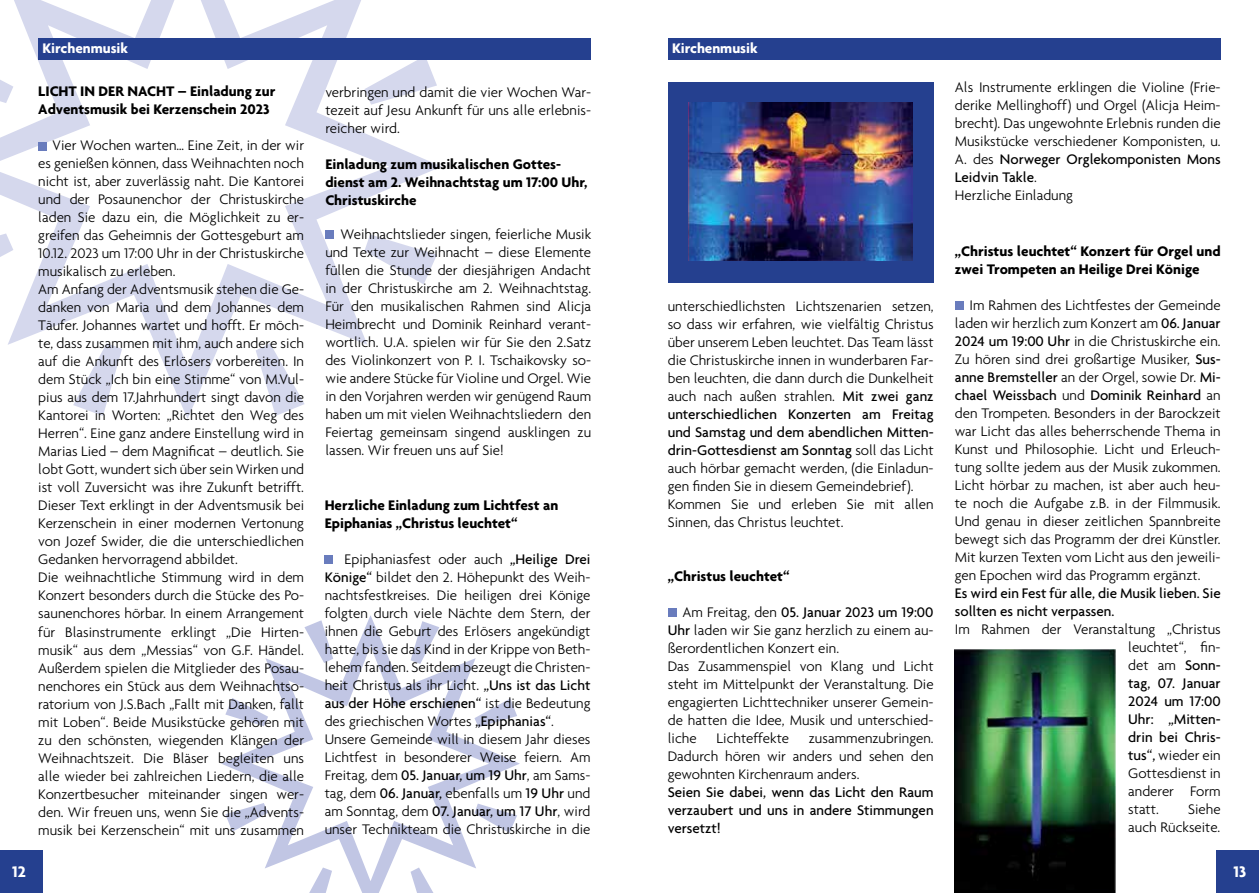
<style>
.page{position:relative;width:1259px;height:893px;background:#fff}
.page>*{position:absolute;margin:0;border:0;box-sizing:border-box;transform-origin:0 0}
.t1{font:515.4px "Xmas LH Pi One";color:#d5d8ed}
.t2{font:303px "Xmas LH Pi One";color:#c1c6e4}
.t3{font:700 16.5px "Agenda";color:#fff}
.t4{font:300 15px/18px "Agenda";color:#000;text-align:justify}
.t5{font:700 15px/18px "Agenda";color:#000}
.t6{font:500 15px/18px "Agenda";color:#000;text-align:justify}
.t7{font:700 15px "Agenda";color:#fff}
.s1{font-weight:500}
</style>
<div class="page">
<div style="left:0;top:850px;width:43px;height:43px;background:#25408f"></div>
<div style="left:1216px;top:850px;width:43px;height:43px;background:#25408f"></div>
<div style="left:668px;top:82px;width:265px;height:200px;background:#25408f"></div>
<div style="left:325px;top:231px;width:9px;height:8px;background:#697cbd"></div>
<div style="left:38px;top:142px;width:9px;height:8px;background:#697cbd"></div>
<div style="left:38px;top:38px;width:553px;height:22px;background:#25408f"></div>
<div style="left:668px;top:38px;width:552px;height:22px;background:#25408f"></div>
<div style="left:325px;top:556px;width:8px;height:8px;background:#697cbd"></div>
<div style="left:668px;top:608px;width:8px;height:9px;background:#697cbd"></div>
<img style="left:688px;top:102px;width:224px;height:158px">
<img style="left:955px;top:650px;width:160px;height:243px">
<div style="left:955px;top:302px;width:8px;height:8px;background:#697cbd"></div>
<hr style="left:955px;top:891px;width:159px;height:2px;background:#000">
<h1 class="t1" style="left:-70px;top:-131px;width:517px">/</h1>
<p class="t7" style="left:43px;top:39px;width:87px">Kirchenmusik</p>
<p class="t7" style="left:672px;top:39px;width:87px">Kirchenmusik</p>
<p class="t5" style="left:38px;top:82px;width:239px">LICHT IN DER NACHT – Einladung zur<br>Adventsmusik bei Kerzenschein 2023</p>
<p class="t4" style="left:38px;top:136px;width:267px;text-align:left;text-indent:14px">Vier Wochen warten… Eine Zeit, in der wir es genießen können, dass Weihnachten noch nicht ist, aber zuverlässig naht. Die Kantorei und der Posaunenchor der Christuskirche laden Sie dazu ein, die Möglichkeit zu er&shy;greifen das Geheimnis der Gottesgeburt am 10.12. 2023 um 17:00 Uhr in der Christuskirche musikalisch zu erleben.<br>Am Anfang der Adventsmusik stehen die Ge&shy;danken von Maria und dem Johannes dem Täufer. Johannes wartet und hofft. Er möch&shy;te, dass zusammen mit ihm, auch andere sich auf die Ankunft des Erlösers vorbereiten. In dem Stück „Ich bin eine Stimme“ von M.Vul&shy;pius aus dem 17.Jahrhundert singt davon die Kantorei in Worten: „Richtet den Weg des Herren“. Eine ganz andere Einstellung wird in Marias Lied – dem Magnificat – deutlich. Sie lobt Gott, wundert sich über sein Wirken und ist voll Zuversicht was ihre Zukunft betrifft.<br>Dieser Text erklingt in der Adventsmusik bei Kerzenschein in einer modernen Vertonung von Jozef Swider, die die unterschiedlichen Gedanken hervorragend abbildet.<br>Die weihnachtliche Stimmung wird in dem Konzert besonders durch die Stücke des Po&shy;saunenchores hörbar. In einem Arrangement für Blasinstrumente erklingt „Die Hirten&shy;musik“ aus dem „Messias“ von G.F. Händel.<br>Außerdem spielen die Mitglieder des Posau&shy;nenchores ein Stück aus dem Weihnachtso&shy;ratorium von J.S.Bach „Fallt mit Danken, fallt mit Loben“. Beide Musikstücke gehören mit zu den schönsten, wiegenden Klängen der Weihnachtszeit. Die Bläser begleiten uns alle wieder bei zahlreichen Liedern, die alle Konzertbesucher miteinander singen wer&shy;den. Wir freuen uns, wenn Sie die „Advents&shy;musik bei Kerzenschein“ mit uns zusammen</p>
<p class="t4" style="left:325px;top:82px;width:267px">verbringen und damit die vier Wochen War&shy;tezeit auf Jesu Ankunft für uns alle erlebnis&shy;reicher wird.</p>
<p class="t5" style="left:325px;top:154px;width:264px">Einladung zum musikalischen Gottes&shy;dienst am 2. Weihnachtstag um 17:00 Uhr,<br>Christuskirche</p>
<p class="t4" style="left:325px;top:225px;width:267px;text-indent:15px">Weihnachtslieder singen, feierliche Musik und Texte zur Weihnacht – diese Elemente füllen die Stunde der diesjährigen Andacht in der Christuskirche am 2. Weihnachtstag.<br>Für den musikalischen Rahmen sind Alicja Heimbrecht und Dominik Reinhard verant&shy;wortlich. U.A. spielen wir für Sie den 2.Satz des Violinkonzert von P. I. Tschaikovsky so&shy;wie andere Stücke für Violine und Orgel. Wie in den Vorjahren werden wir genügend Raum haben um mit vielen Weihnachtsliedern den Feiertag gemeinsam singend ausklingen zu lassen. Wir freuen uns auf Sie!</p>
<p class="t4" style="left:668px;top:297px;width:267px;text-align:left">unterschiedlichsten Lichtszenarien setzen, so dass wir erfahren, wie vielfältig Christus über unserem Leben leuchtet. Das Team lässt die Christuskirche innen in wunderbaren Far&shy;ben leuchten, die dann durch die Dunkelheit auch nach außen strahlen. <span class="s1">Mit zwei ganz unterschiedlichen Konzerten am Freitag und Samstag und dem abendlichen Mitten&shy;drin-Gottesdienst am Sonntag</span> soll das Licht auch hörbar gemacht werden, (die Einladun&shy;gen finden Sie in diesem Gemeindebrief).<br>Kommen Sie und erleben Sie mit allen Sinnen, das Christus leuchtet.</p>
<p class="t5" style="left:325px;top:496px;width:235px">Herzliche Einladung zum Lichtfest an<br>Epiphanias „Christus leuchtet“</p>
<p class="t4" style="left:325px;top:550px;width:267px;text-align:left;text-indent:20px">Epiphaniasfest oder auch <span class="s1">„Heilige Drei Könige“</span> bildet den 2. Höhepunkt des Weih&shy;nachtsfestkreises. Die heiligen drei Könige folgten durch viele Nächte dem Stern, der ihnen die Geburt des Erlösers angekündigt hatte, bis sie das Kind in der Krippe von Beth&shy;lehem fanden. Seitdem bezeugt die Christen&shy;heit Christus als ihr Licht. <span class="s1">„Uns ist das Licht aus der Höhe erschienen“</span> ist die Bedeutung des griechischen Wortes <span class="s1">„Epiphanias“</span>.<br>Unsere Gemeinde will in diesem Jahr dieses Lichtfest in besonderer Weise feiern. Am Freitag, dem <span class="s1">05. Januar, um 19 Uhr</span>, am Sams&shy;tag, dem <span class="s1">06. Januar,</span> ebenfalls um <span class="s1">19 Uhr</span> und am Sonntag, dem <span class="s1">07. Januar, um 17 Uhr</span>, wird unser Technikteam die Christuskirche in die</p>
<p class="t5" style="left:668px;top:567px;width:123px">„Christus leuchtet“</p>
<p class="t4" style="left:668px;top:603px;width:267px;text-align:left;text-indent:15px">Am Freitag, den <span class="s1">05. Januar 2023 um 19:00<br>Uhr</span> laden wir Sie ganz herzlich zu einem au&shy;ßerordentlichen Konzert ein.<br>Das Zusammenspiel von Klang und Licht steht im Mittelpunkt der Veranstaltung. Die engagierten Lichttechniker unserer Gemein&shy;de hatten die Idee, Musik und unterschied&shy;liche</p>
<h2 class="t2" style="left:219px;top:588px;width:304px">/</h2>
<p class="t4" style="left:716px;top:729px;width:74px">Lichteffekte</p>
<p class="t4" style="left:668px;top:729px;width:267px;text-indent:141px">zusammenzubringen.<br>Dadurch hören wir anders und sehen den gewohnten Kirchenraum anders.</p>
<p class="t6" style="left:668px;top:783px;width:267px">Seien Sie dabei, wenn das Licht den Raum verzaubert und uns in andere Stimmungen versetzt!</p>
<p class="t3" style="left:12px;top:862px;width:15px">12</p>
<p class="t4" style="left:955px;top:78px;width:267px;text-align:left">Als Instrumente erklingen die Violine (Frie&shy;derike Mellinghoff) und Orgel (Alicja Heim&shy;brecht). Das ungewohnte Erlebnis runden die Musikstücke verschiedener Komponisten, u.<br>A. des <span class="s1">Norweger Orglekomponisten Mons Leidvin Takle</span>.<br>Herzliche Einladung</p>
<p class="t5" style="left:955px;top:242px;width:267px">„Christus leuchtet“ Konzert für Orgel und zwei Trompeten an Heilige Drei Könige</p>
<p class="t4" style="left:955px;top:296px;width:267px;text-indent:15px">Im Rahmen des Lichtfestes der Gemeinde laden wir herzlich zum Konzert am <span class="s1">06. Januar 2024 um 19:00 Uhr</span> in die Christuskirche ein.<br>Zu hören sind drei großartige Musiker, <span class="s1">Sus&shy;anne Bremsteller</span> an der Orgel, sowie Dr. <span class="s1">Mi&shy;chael Weissbach</span> und <span class="s1">Dominik Reinhard</span> an den Trompeten. Besonders in der Barockzeit war Licht das alles beherrschende Thema in Kunst und Philosophie. Licht und Erleuch&shy;tung sollte jedem aus der Musik zukommen.<br>Licht hörbar zu machen, ist aber auch heu&shy;te noch die Aufgabe z.B. in der Filmmusik.<br>Und genau in dieser zeitlichen Spannbreite bewegt sich das Programm der drei Künstler.<br>Mit kurzen Texten vom Licht aus den jeweili&shy;gen Epochen wird das Programm ergänzt.</p>
<p class="t6" style="left:955px;top:584px;width:267px">Es wird ein Fest für alle, die Musik lieben. Sie sollten es nicht verpassen.</p>
<p class="t4" style="left:1128px;top:620px;width:94px;text-indent:-173px">Im Rahmen der Veranstaltung „Christus leuchtet“, fin&shy;det am <span class="s1">Sonn&shy;tag, 07. Januar 2024 um 17:00<br>Uhr: „Mitten&shy;drin bei Chris&shy;tus“,</span> wieder ein Gottesdienst in anderer Form statt.</p>
<p class="t4" style="left:1128px;top:800px;width:94px;text-align:right">Siehe<br>auch Rückseite.</p>
<p class="t3" style="left:1233px;top:862px;width:14px">13</p>
</div>
